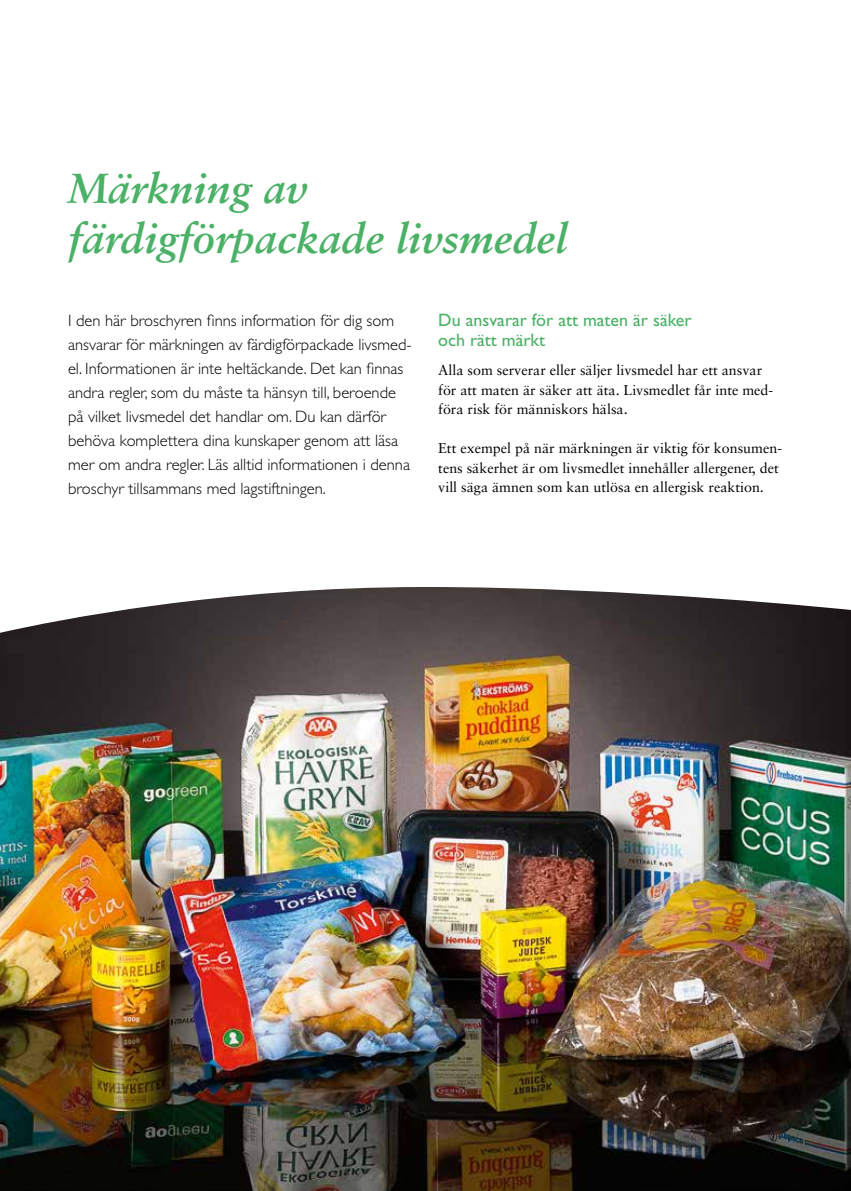
<style>
.page{position:relative;width:851px;height:1191px;background:#fff}
.page>*{position:absolute;margin:0;border:0;box-sizing:border-box;transform-origin:0 0}
.t1{font:italic 700 42px/50.4px "Sabon CE";color:#4bb166}
.t2{font:18px/19.5px "Gill Sans CE";color:#4bb166}
.t3{font:300 16.5px/24px "Gill Sans CE";color:#000}
.t4{font:14.25px/19.5px "Sabon";color:#000}
</style>
<div class="page">
<img style="left:0;top:587px;width:850px;height:604px">
<h1 class="t1" style="left:68px;top:163px;width:501px">Märkning av färdigförpackade livsmedel</h1>
<p class="t3" style="left:68px;top:308px;width:345px">I den här broschyren finns information för dig som ansvarar för märkningen av färdigförpackade livsmed&shy;el. Informationen är inte heltäckande. Det kan finnas andra regler, som du måste ta hänsyn till, beroende på vilket livsmedel det handlar om. Du kan därför behöva komplettera dina kunskaper genom att läsa mer om andra regler. Läs alltid informationen i denna broschyr tillsammans med lagstiftningen.</p>
<p class="t2" style="left:438px;top:311px;width:255px">Du ansvarar för att maten är säker och rätt märkt</p>
<p class="t4" style="left:438px;top:360px;width:336px">Alla som serverar eller säljer livsmedel har ett ansvar för att maten är säker att äta. Livsmedlet får inte med&shy;föra risk för människors hälsa.</p>
<p class="t4" style="left:438px;top:438px;width:345px">Ett exempel på när märkningen är viktig för konsumen&shy;tens säkerhet är om livsmedlet innehåller allergener, det vill säga ämnen som kan utlösa en allergisk reaktion.</p>
</div>
